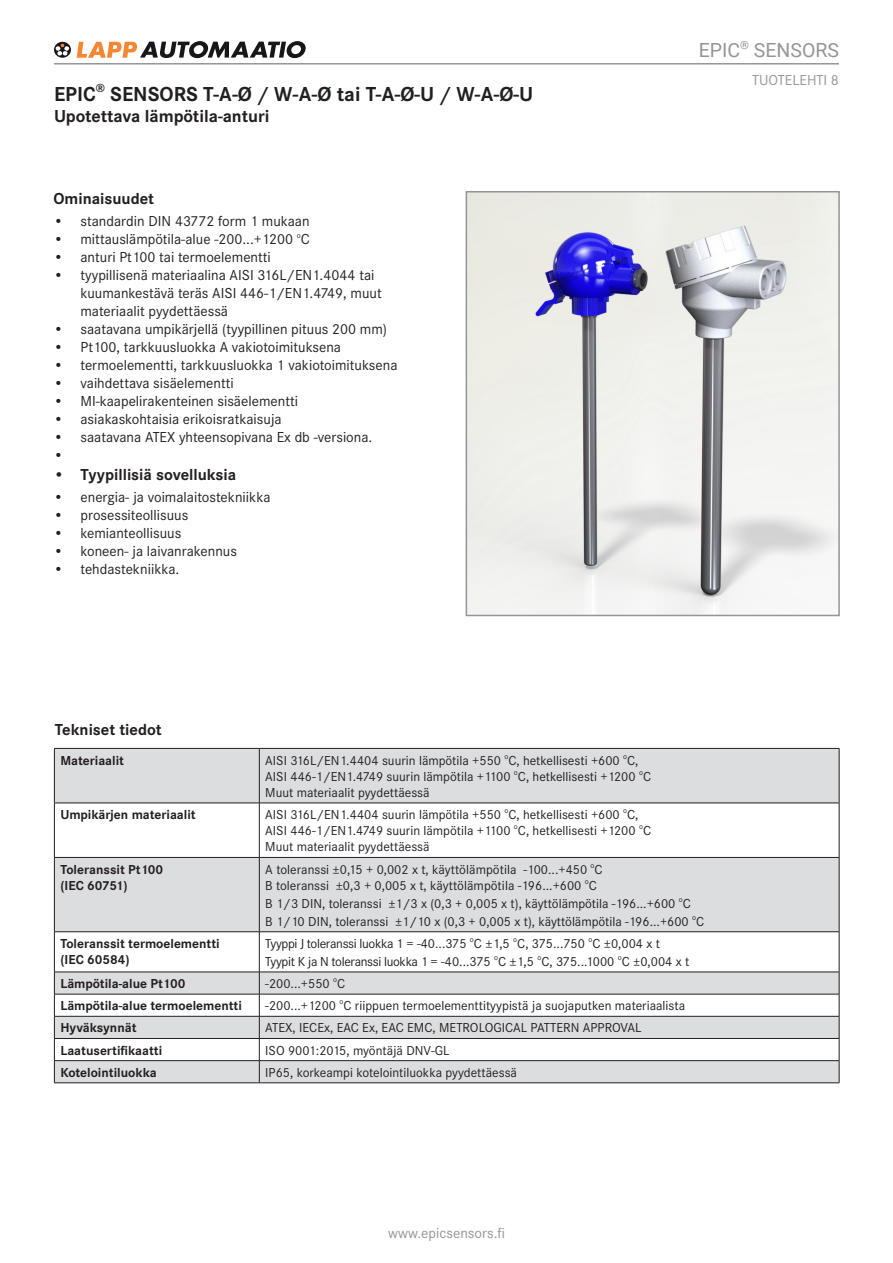
<style>
.page{position:relative;width:893px;height:1263px;background:#fff}
.page>*{position:absolute;margin:0;border:0;box-sizing:border-box;transform-origin:0 0}
.Main_headline_14pt_b{font:700 21px "Corporate STOT";color:#231f20}
.t1{font:19.5px "Roboto";color:#939598}
._2nd_headline_12pt_b{font:700 18px "Corporate STOT";color:#231f20}
.Body_headline_11pt_b{font:700 16.5px "Corporate STOT";color:#231f20}
.t2{font:15px/18px "Corporate STOT";color:#231f20}
.Datasheet_no__10_pt{font:15px "Corporate STOT";color:#939598}
.Table_text_9pt{font:13.5px/16.2px "Corporate STOT";color:#231f20}
.Table_text_9pt_bold{font:700 13.5px "Corporate STOT";color:#231f20}
.Table_text_9pt-2{font:13.5px "Corporate STOT";letter-spacing:-.025em;color:#231f20}
</style>
<div class="page">
<img style="left:469px;top:194px;width:368px;height:419px">
<div style="left:466px;top:191px;width:374px;height:425px;border:2px solid #939598"></div>
<svg style="left:54px;top:42px;width:17px;height:16px"></svg>
<svg style="left:55px;top:43px;width:14px;height:13px"></svg>
<svg style="left:77px;top:41px;width:229px;height:17px"></svg>
<hr style="left:54px;top:63px;width:785px;height:2px;background:#939598">
<svg style="left:55px;top:749px;width:784px;height:333px;fill:#dcdddf"></svg>
<hr style="left:54px;top:748px;width:205px;height:1px;background:#231f20">
<hr style="left:54px;top:749px;width:1px;height:54px;background:#231f20">
<hr style="left:259px;top:748px;width:580px;height:1px;background:#231f20">
<hr style="left:259px;top:749px;width:1px;height:54px;background:#231f20">
<hr style="left:839px;top:749px;width:1px;height:54px;background:#231f20">
<hr style="left:54px;top:803px;width:205px;height:1px;background:#231f20">
<hr style="left:54px;top:803px;width:1px;height:54px;background:#231f20">
<hr style="left:259px;top:803px;width:580px;height:1px;background:#231f20">
<hr style="left:259px;top:803px;width:1px;height:54px;background:#231f20">
<hr style="left:839px;top:803px;width:1px;height:54px;background:#231f20">
<hr style="left:54px;top:857px;width:205px;height:1px;background:#231f20">
<hr style="left:54px;top:858px;width:1px;height:73px;background:#231f20">
<hr style="left:259px;top:857px;width:580px;height:1px;background:#231f20">
<hr style="left:259px;top:858px;width:1px;height:73px;background:#231f20">
<hr style="left:839px;top:858px;width:1px;height:73px;background:#231f20">
<hr style="left:54px;top:931px;width:205px;height:1px;background:#231f20">
<hr style="left:54px;top:932px;width:1px;height:40px;background:#231f20">
<hr style="left:259px;top:931px;width:580px;height:1px;background:#231f20">
<hr style="left:259px;top:932px;width:1px;height:40px;background:#231f20">
<hr style="left:839px;top:932px;width:1px;height:40px;background:#231f20">
<hr style="left:54px;top:972px;width:205px;height:1px;background:#231f20">
<hr style="left:259px;top:972px;width:580px;height:1px;background:#231f20">
<hr style="left:54px;top:994px;width:205px;height:1px;background:#231f20">
<hr style="left:259px;top:994px;width:580px;height:1px;background:#231f20">
<hr style="left:54px;top:1016px;width:205px;height:1px;background:#231f20">
<hr style="left:259px;top:1016px;width:580px;height:1px;background:#231f20">
<hr style="left:54px;top:1038px;width:205px;height:1px;background:#231f20">
<hr style="left:259px;top:1038px;width:580px;height:1px;background:#231f20">
<hr style="left:54px;top:1060px;width:205px;height:1px;background:#231f20">
<svg style="left:54px;top:972px;width:1px;height:110px"></svg>
<hr style="left:259px;top:1060px;width:580px;height:1px;background:#231f20">
<svg style="left:259px;top:972px;width:1px;height:110px"></svg>
<svg style="left:839px;top:972px;width:1px;height:111px"></svg>
<hr style="left:54px;top:1082px;width:205px;height:1px;background:#231f20">
<hr style="left:259px;top:1082px;width:580px;height:1px;background:#231f20">
<p class="Main_headline_14pt_b" style="left:54px;top:82px;width:481px">EPIC<sup>®</sup> SENSORS T-A-Ø / W-A-Ø tai T-A-Ø-U / W-A-Ø-U</p>
<p class="_2nd_headline_12pt_b" style="left:54px;top:106px;width:217px">Upotettava lämpötila-anturi</p>
<p class="Body_headline_11pt_b" style="left:54px;top:189px;width:102px">Ominaisuudet</p>
<p class="t2" style="left:54px;top:212px;width:258px">• standardin DIN 43772 form 1 mukaan</p>
<p class="t2" style="left:54px;top:230px;width:258px">• mittauslämpötila-alue -200...+1200 <sup>o</sup>C</p>
<p class="t2" style="left:54px;top:248px;width:219px">• anturi Pt100 tai termoelementti</p>
<p class="t2" style="left:81px;top:266px;width:303px;text-indent:-27px">• tyypillisenä materiaalina AISI 316L/EN1.4044 tai kuumankestävä teräs AISI 446-1/EN1.4749, muut materiaalit pyydettäessä</p>
<p class="t2" style="left:54px;top:320px;width:335px">• saatavana umpikärjellä (tyypillinen pituus 200 mm)</p>
<p class="t2" style="left:54px;top:338px;width:289px">• Pt100, tarkkuusluokka A vakiotoimituksena</p>
<p class="t2" style="left:54px;top:356px;width:345px">• termoelementti, tarkkuusluokka 1 vakiotoimituksena</p>
<p class="t2" style="left:54px;top:374px;width:182px">• vaihdettava sisäelementti</p>
<p class="t2" style="left:54px;top:392px;width:246px">• MI-kaapelirakenteinen sisäelementti</p>
<p class="t2" style="left:54px;top:410px;width:230px">• asiakaskohtaisia erikoisratkaisuja</p>
<p class="t2" style="left:54px;top:428px;width:320px">• saatavana ATEX yhteensopivana Ex db -versiona.</p>
<p class="t2" style="left:54px;top:446px;width:12px">•</p>
<p class="Body_headline_11pt_b" style="left:54px;top:465px;width:184px">• Tyypillisiä sovelluksia</p>
<p class="t2" style="left:54px;top:488px;width:218px">• energia- ja voimalaitostekniikka</p>
<p class="t2" style="left:54px;top:506px;width:136px">• prosessiteollisuus</p>
<p class="t2" style="left:54px;top:524px;width:129px">• kemianteollisuus</p>
<p class="t2" style="left:54px;top:542px;width:185px">• koneen- ja laivanrakennus</p>
<p class="t2" style="left:54px;top:560px;width:127px">• tehdastekniikka.</p>
<h2 class="t1" style="left:699px;top:37px;width:142px">EPIC<sup>®</sup> SENSORS</h2>
<p class="Datasheet_no__10_pt" style="left:752px;top:71px;width:88px">TUOTELEHTI 8</p>
<p class="Body_headline_11pt_b" style="left:55px;top:720px;width:108px">Tekniset tiedot</p>
<p class="Table_text_9pt_bold" style="left:60px;top:752px;width:65px">Materiaalit</p>
<p class="Table_text_9pt" style="left:265px;top:752px;width:375px">AISI 316L/EN1.4404 suurin lämpötila +550 <sup>o</sup>C, hetkellisesti +600 <sup>o</sup>C,</p>
<p class="Table_text_9pt" style="left:265px;top:768px;width:387px">AISI 446-1/EN1.4749 suurin lämpötila +1100 <sup>o</sup>C, hetkellisesti +1200 <sup>o</sup>C</p>
<p class="Table_text_9pt" style="left:265px;top:784px;width:166px">Muut materiaalit pyydettäessä</p>
<p class="Table_text_9pt_bold" style="left:60px;top:807px;width:137px">Umpikärjen materiaalit</p>
<p class="Table_text_9pt" style="left:265px;top:806px;width:375px">AISI 316L/EN1.4404 suurin lämpötila +550 <sup>o</sup>C, hetkellisesti +600 <sup>o</sup>C,</p>
<p class="Table_text_9pt" style="left:265px;top:823px;width:387px">AISI 446-1/EN1.4749 suurin lämpötila +1100 <sup>o</sup>C, hetkellisesti +1200 <sup>o</sup>C</p>
<p class="Table_text_9pt" style="left:265px;top:839px;width:166px">Muut materiaalit pyydettäessä</p>
<p class="Table_text_9pt_bold" style="left:60px;top:861px;width:104px">Toleranssit Pt100</p>
<p class="Table_text_9pt_bold" style="left:60px;top:877px;width:69px">(IEC 60751)</p>
<p class="Table_text_9pt" style="left:265px;top:861px;width:339px">A toleranssi ±0,15 + 0,002 x t, käyttölämpötila -100...+450 <sup>o</sup>C<br>B toleranssi ±0,3 + 0,005 x t, käyttölämpötila -196...+600 <sup>o</sup>C</p>
<p class="Table_text_9pt" style="left:265px;top:895px;width:427px">B 1/3 DIN, toleranssi ±1/3 x (0,3 + 0,005 x t), käyttölämpötila -196...+600 <sup>o</sup>C</p>
<p class="Table_text_9pt" style="left:265px;top:913px;width:440px">B 1/10 DIN, toleranssi ±1/10 x (0,3 + 0,005 x t), käyttölämpötila -196...+600 <sup>o</sup>C</p>
<p class="Table_text_9pt_bold" style="left:60px;top:936px;width:161px">Toleranssit termoelementti</p>
<p class="Table_text_9pt_bold" style="left:60px;top:952px;width:71px">(IEC 60584)</p>
<p class="Table_text_9pt-2" style="left:265px;top:936px;width:396px">Tyyppi J toleranssi luokka 1 = -40...375 <sup>o</sup>C ±1,5 <sup>o</sup>C, 375...750 <sup>o</sup>C ±0,004 x t</p>
<p class="Table_text_9pt-2" style="left:265px;top:954px;width:426px">Tyypit K ja N toleranssi luokka 1 = -40...375 <sup>o</sup>C ±1,5 <sup>o</sup>C, 375...1000 <sup>o</sup>C ±0,004 x t</p>
<p class="Table_text_9pt_bold" style="left:60px;top:976px;width:126px">Lämpötila-alue Pt100</p>
<p class="Table_text_9pt" style="left:265px;top:975px;width:81px">-200...+550 <sup>o</sup>C</p>
<p class="Table_text_9pt_bold" style="left:60px;top:998px;width:183px">Lämpötila-alue termoelementti</p>
<p class="Table_text_9pt" style="left:265px;top:998px;width:421px">-200...+1200 <sup>o</sup>C riippuen termoelementtityypistä ja suojaputken materiaalista</p>
<p class="Table_text_9pt_bold" style="left:60px;top:1020px;width:78px">Hyväksynnät</p>
<p class="Table_text_9pt" style="left:265px;top:1020px;width:378px">ATEX, IECEx, EAC Ex, EAC EMC, METROLOGICAL PATTERN APPROVAL</p>
<p class="Table_text_9pt_bold" style="left:60px;top:1042px;width:103px">Laatusertifikaatti</p>
<p class="Table_text_9pt" style="left:265px;top:1042px;width:186px">ISO 9001:2015, myöntäjä DNV-GL</p>
<p class="Table_text_9pt_bold" style="left:60px;top:1064px;width:98px">Kotelointiluokka</p>
<p class="Table_text_9pt" style="left:265px;top:1064px;width:253px">IP65, korkeampi kotelointiluokka pyydettäessä</p>
<p class="Datasheet_no__10_pt" style="left:388px;top:1224px;width:118px">www.epicsensors.fi</p>
</div>
